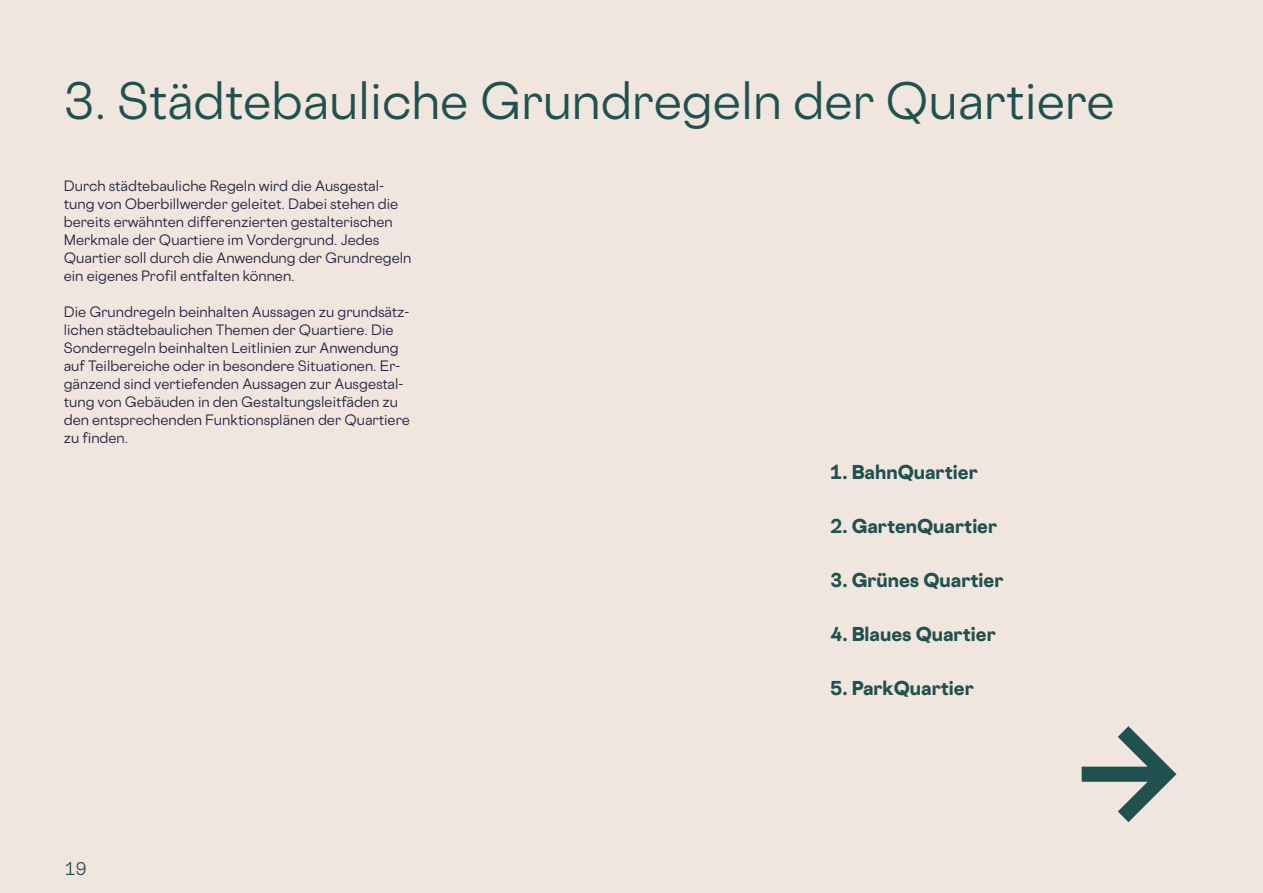
<style>
.page{position:relative;width:1263px;height:893px;background:#f0e6dd}
.page>*{position:absolute;margin:0;border:0;box-sizing:border-box;transform-origin:0 0}
.t1{font:700 120px "Cosmica";color:#1f5151}
.t2{font:47.25px "Cosmica";color:#1f5151}
.t3{font:800 18px "Cosmica";color:#1f5151}
.t4{font:16.5px "Cosmica";color:#1f5151}
.t5{font:13.5px/18px "Cosmica";color:#212244}
</style>
<div class="page">
<h2 class="t2" style="left:64px;top:71px;width:1052px">3. Städtebauliche Grundregeln der Quartiere</h2>
<p class="t5" style="left:64px;top:177px;width:349px">Durch städtebauliche Regeln wird die Ausgestal&shy;tung von Oberbillwerder geleitet. Dabei stehen die bereits erwähnten differenzierten gestalterischen Merkmale der Quartiere im Vordergrund. Jedes Quartier soll durch die Anwendung der Grundregeln ein eigenes Profil entfalten können.</p>
<p class="t5" style="left:64px;top:303px;width:348px">Die Grundregeln beinhalten Aussagen zu grundsätz&shy;lichen städtebaulichen Themen der Quartiere. Die Sonderregeln beinhalten Leitlinien zur Anwendung auf Teilbereiche oder in besondere Situationen. Er&shy;gänzend sind vertiefenden Aussagen zur Ausgestal&shy;tung von Gebäuden in den Gestaltungsleitfäden zu den entsprechenden Funktionsplänen der Quartiere zu finden.</p>
<p class="t4" style="left:65px;top:858px;width:23px">19</p>
<h3 class="t3" style="left:831px;top:460px;width:149px">1. BahnQuartier</h3>
<h3 class="t3" style="left:831px;top:514px;width:168px">2. GartenQuartier</h3>
<h3 class="t3" style="left:831px;top:568px;width:174px">3. Grünes Quartier</h3>
<h3 class="t3" style="left:831px;top:622px;width:167px">4. Blaues Quartier</h3>
<h3 class="t3" style="left:831px;top:676px;width:145px">5. ParkQuartier</h3>
<h1 class="t1" style="left:1077px;top:699px;width:105px">→</h1>
</div>
